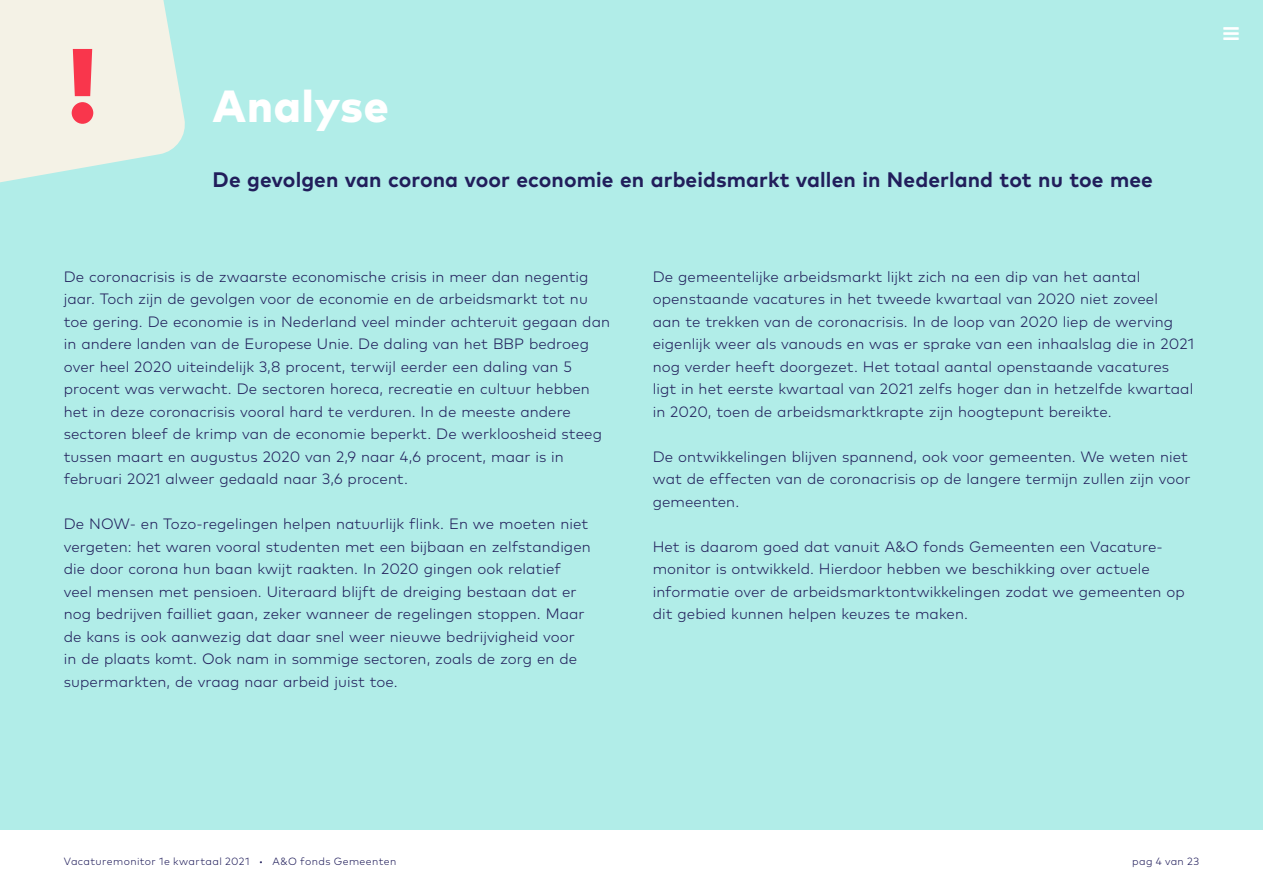
<style>
.page{position:relative;width:1263px;height:893px;background:#fff}
.page>*{position:absolute;margin:0;border:0;box-sizing:border-box;transform-origin:0 0}
.kop_hoofdstuk{font:800 105px "Mark Pro";color:#f9364c}
.extra_kop_wit{font:800 45px "Mark Pro";letter-spacing:.015em;color:#fff}
.intro{font:700 21px "Mark Pro";letter-spacing:.005em;color:#211e5b}
.brood{font:300 15px/22.5px "Mark Pro";letter-spacing:.005em;color:#211e5b}
.t1{font:300 10.5px "Mark Pro";letter-spacing:.04em;color:#211e5b}
</style>
<div class="page">
<div style="left:0;top:0;width:1263px;height:829px;background:#b1ede8"></div>
<svg style="left:0;top:0;width:185px;height:183px"></svg>
<p class="kop_hoofdstuk" style="left:67px;top:5px;width:32px">!</p>
<p class="extra_kop_wit" style="left:213px;top:72px;width:178px">Analyse</p>
<p class="intro" style="left:213px;top:164px;width:942px">De gevolgen van corona voor economie en arbeidsmarkt vallen in Nederland tot nu toe mee</p>
<p class="brood" style="left:64px;top:264px;width:548px">De coronacrisis is de zwaarste economische crisis in meer dan negentig jaar. Toch zijn de gevolgen voor de economie en de arbeidsmarkt tot nu toe gering. De economie is in Nederland veel minder achteruit gegaan dan in andere landen van de Europese Unie. De daling van het BBP bedroeg over heel 2020 uiteindelijk 3,8 procent, terwijl eerder een daling van 5 procent was verwacht. De sectoren horeca, recreatie en cultuur hebben het in deze coronacrisis vooral hard te verduren. In de meeste andere sectoren bleef de krimp van de economie beperkt. De werkloosheid steeg tussen maart en augustus 2020 van 2,9 naar 4,6 procent, maar is in februari 2021 alweer gedaald naar 3,6 procent.</p>
<p class="brood" style="left:64px;top:511px;width:528px">De NOW- en Tozo-regelingen helpen natuurlijk flink. En we moeten niet vergeten: het waren vooral studenten met een bijbaan en zelfstandigen die door corona hun baan kwijt raakten. In 2020 gingen ook relatief veel mensen met pensioen. Uiteraard blijft de dreiging bestaan dat er nog bedrijven failliet gaan, zeker wanneer de regelingen stoppen. Maar de kans is ook aanwezig dat daar snel weer nieuwe bedrijvigheid voor in de plaats komt. Ook nam in sommige sectoren, zoals de zorg en de supermarkten, de vraag naar arbeid juist toe.</p>
<p class="brood" style="left:653px;top:264px;width:543px">De gemeentelijke arbeidsmarkt lijkt zich na een dip van het aantal openstaande vacatures in het tweede kwartaal van 2020 niet zoveel<br>aan te trekken van de coronacrisis. In de loop van 2020 liep de werving eigenlijk weer als vanouds en was er sprake van een inhaalslag die in 2021 nog verder heeft doorgezet. Het totaal aantal openstaande vacatures ligt in het eerste kwartaal van 2021 zelfs hoger dan in hetzelfde kwartaal in 2020, toen de arbeidsmarktkrapte zijn hoogtepunt bereikte.</p>
<p class="brood" style="left:653px;top:444px;width:539px">De ontwikkelingen blijven spannend, ook voor gemeenten. We weten niet wat de effecten van de coronacrisis op de langere termijn zullen zijn voor gemeenten.</p>
<p class="brood" style="left:653px;top:534px;width:533px">Het is daarom goed dat vanuit A&amp;O fonds Gemeenten een Vacature&shy;monitor is ontwikkeld. Hierdoor hebben we beschikking over actuele informatie over de arbeidsmarktontwikkelingen zodat we gemeenten op dit gebied kunnen helpen keuzes te maken.</p>
<p class="t1" style="left:64px;top:854px;width:334px">Vacaturemonitor 1e kwartaal 2021 • A&amp;O fonds Gemeenten</p>
<p class="t1" style="left:1132px;top:854px;width:69px">pag 4 van 23</p>
</div>
